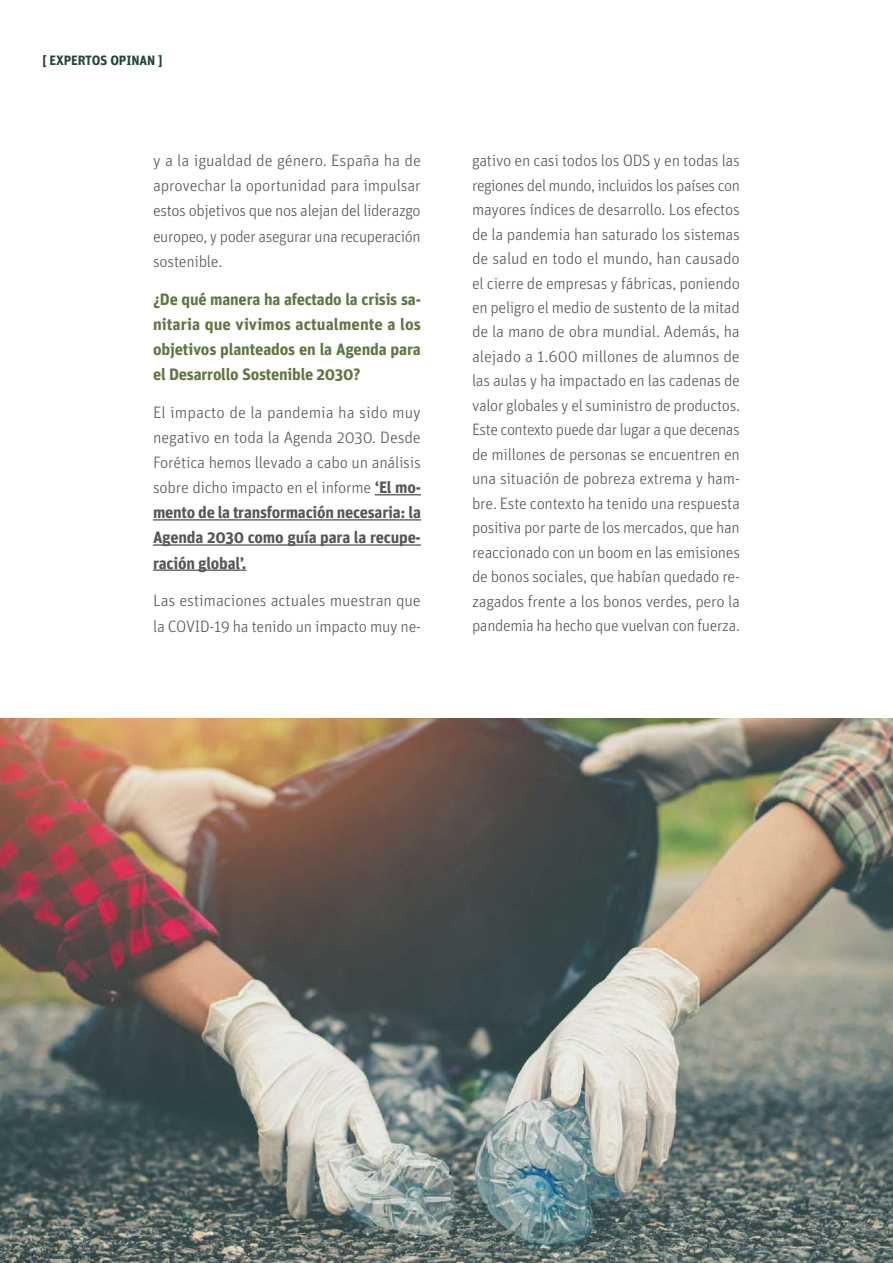
<style>
.page{position:relative;width:893px;height:1263px;background:#fff}
.page>*{position:absolute;margin:0;border:0;box-sizing:border-box;transform-origin:0 0}
.t1{font:300 16.5px/24.5px "Unit OT";letter-spacing:-.015em;color:#575756;text-align:justify}
.t2{font:700 16.5px/25px "Unit OT";letter-spacing:-.015em;color:#617642;text-align:justify}
.t3{font:700 13.5px "Unit OT";letter-spacing:-.01em;color:#254635}
.s1{font-weight:700}
</style>
<div class="page">
<hr style="left:375px;top:494px;width:46px;height:1px;background:#575756">
<hr style="left:153px;top:519px;width:268px;height:2px;background:#575756">
<hr style="left:153px;top:544px;width:268px;height:2px;background:#575756">
<hr style="left:153px;top:569px;width:93px;height:2px;background:#575756">
<img style="left:0;top:719px;width:893px;height:544px">
<p class="t3" style="left:43px;top:52px;width:122px">[ EXPERTOS OPINAN ]</p>
<p class="t1" style="left:153px;top:148px;width:269px;line-height:25px">y a la igualdad de género. España ha de aprovechar la oportunidad para impulsar estos objetivos que nos alejan del liderazgo europeo, y poder asegurar una recuperación sostenible.</p>
<p class="t2" style="left:153px;top:286px;width:269px">¿De qué manera ha afectado la crisis sa&shy;nitaria que vivimos actualmente a los objetivos planteados en la Agenda para el Desarrollo Sostenible 2030?</p>
<p class="t1" style="left:153px;top:400px;width:269px;line-height:25px">El impacto de la pandemia ha sido muy negativo en toda la Agenda 2030. Desde Forética hemos llevado a cabo un análisis sobre dicho impacto en el informe <span class="s1">‘El mo&shy;mento de la transformación necesaria: la Agenda 2030 como guía para la recupe&shy;ración global’.</span></p>
<p class="t1" style="left:153px;top:588px;width:269px;line-height:25px">Las estimaciones actuales muestran que la COVID-19 ha tenido un impacto muy ne-</p>
<p class="t1" style="left:472px;top:148px;width:270px">gativo en casi todos los ODS y en todas las regiones del mundo, incluidos los países con mayores índices de desarrollo. Los efectos de la pandemia han saturado los sistemas de salud en todo el mundo, han causado el cierre de empresas y fábricas, poniendo en peligro el medio de sustento de la mitad de la mano de obra mundial. Además, ha alejado a 1.600 millones de alumnos de las aulas y ha impactado en las cadenas de valor globales y el suministro de productos.<br>Este contexto puede dar lugar a que decenas de millones de personas se encuentren en una situación de pobreza extrema y ham&shy;bre. Este contexto ha tenido una respuesta positiva por parte de los mercados, que han reaccionado con un boom en las emisiones de bonos sociales, que habían quedado re&shy;zagados frente a los bonos verdes, pero la pandemia ha hecho que vuelvan con fuerza.</p>
</div>
